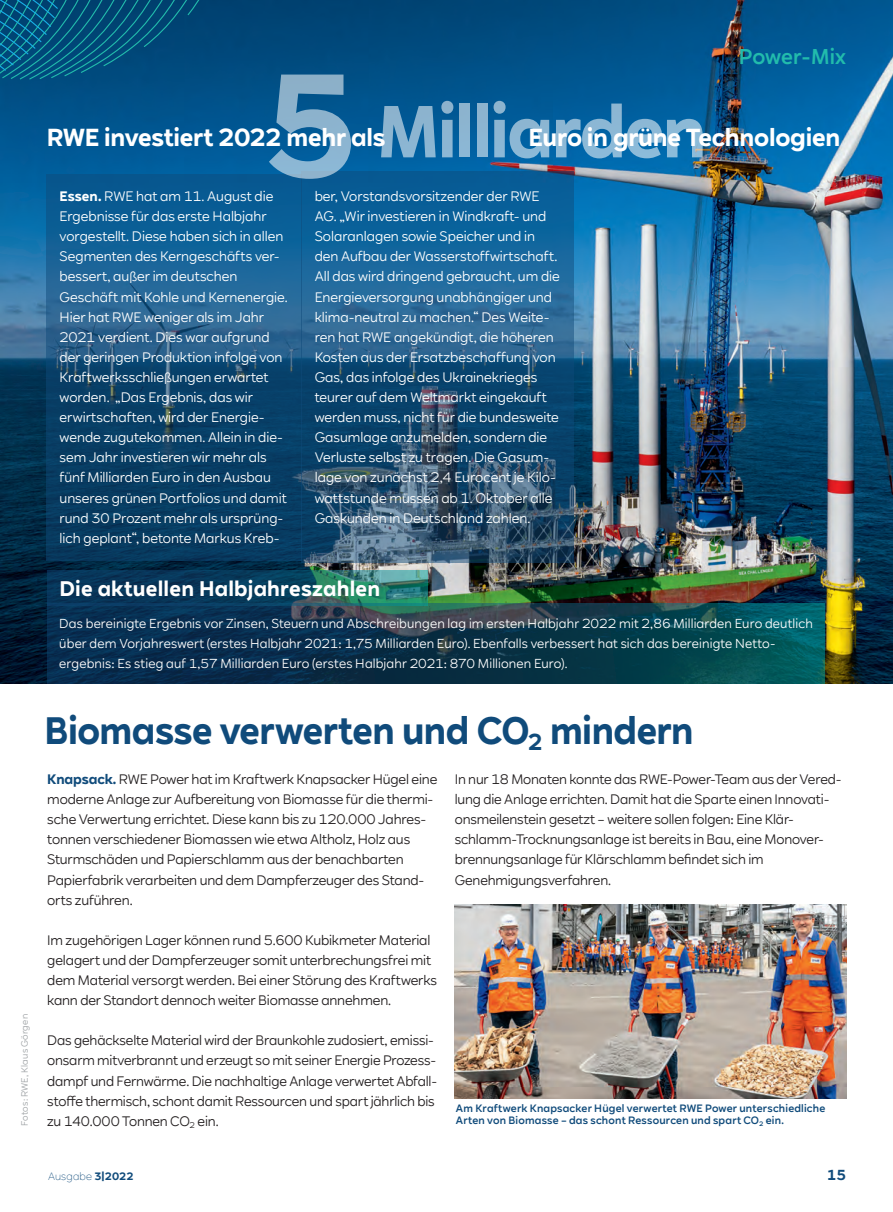
<style>
.page{position:relative;width:893px;height:1212px;background:#fff}
.page>*{position:absolute;margin:0;border:0;box-sizing:border-box;transform-origin:0 0}
.t1{font:700 72px "RWE Sans";letter-spacing:-.03em;color:#fff}
.t2{font:700 37.5px "RWE Sans";letter-spacing:-.015em;color:#104b7b}
.t3{font:700 24.15px "RWE Sans";letter-spacing:-.01em;color:#fff}
.t4{font:500 21px "RWE Sans";letter-spacing:.005em;color:#22bcac}
.t5{font:700 20.7px "RWE Sans";letter-spacing:.01em;color:#fff}
.t6{font:700 14.25px "RWE Sans";color:#104b7b}
.t7{font:13.5px/20.1px "RWE Sans";color:#fff}
.t8{font:13.5px/20.1px "RWE Sans";letter-spacing:-.01em;color:#231f20}
.t9{font:12.75px/20.1px "RWE Sans";letter-spacing:.01em;color:#fff}
.t10{font:500 10.5px/12.6px "RWE Sans";letter-spacing:.02em;color:#104b7b}
.t11{font:300 10.5px "RWE Sans";letter-spacing:.015em;color:#104b7b}
.t12{font:9px "RWE Sans";letter-spacing:.02em;color:#9fa3a6}
.s1{font-size:143.1px}
.s2{font-weight:700}
.s3{font-weight:700;color:#104b7b}
</style>
<div class="page">
<img style="left:0;top:0;width:893px;height:683px">
<svg style="left:47px;top:174px;width:255px;height:387px;background:#114f7b"></svg>
<svg style="left:302px;top:172px;width:272px;height:391px;background:#1e5983"></svg>
<svg style="left:0;top:0;width:220px;height:80px;background:#03527d"></svg>
<img style="left:455px;top:905px;width:391px;height:193px">
<svg style="left:47px;top:603px;width:778px;height:80px;background:#0b3a4e"></svg>
<svg style="left:47px;top:570px;width:380px;height:35px;background:#154f62"></svg>
<h3 class="t4" style="left:739px;top:43px;width:109px">Power-Mix</h3>
<h1 class="t1" style="left:262px;top:86px;width:446px"><span class="s1">5</span> Milliarden</h1>
<h3 class="t3" style="left:47px;top:122px;width:340px">RWE investiert 2022 mehr als</h3>
<h3 class="t3" style="left:528px;top:122px;width:313px">Euro in grüne Technologien</h3>
<p class="t7" style="left:60px;top:186px;width:230px"><span class="s2">Essen.</span> RWE hat am 11. August die Ergebnisse für das erste Halbjahr vorgestellt. Diese haben sich in allen Segmenten des Kerngeschäfts ver&shy;bessert, außer im deutschen Geschäft mit Kohle und Kernenergie.<br>Hier hat RWE weniger als im Jahr 2021 verdient. Dies war aufgrund der geringen Produktion infolge von Kraftwerksschließungen erwartet worden. „Das Ergebnis, das wir erwirtschaften, wird der Energie&shy;wende zugutekommen. Allein in die&shy;sem Jahr investieren wir mehr als fünf Milliarden Euro in den Ausbau unseres grünen Portfolios und damit rund 30 Prozent mehr als ursprüng&shy;lich geplant“, betonte Markus Kreb-</p>
<p class="t7" style="left:315px;top:186px;width:247px">ber, Vorstandsvorsitzender der RWE AG. „Wir investieren in Windkraft- und Solaranlagen sowie Speicher und in den Aufbau der Wasserstoffwirtschaft.<br>All das wird dringend gebraucht, um die Energieversorgung unabhängiger und klima-neutral zu machen.“ Des Weite&shy;ren hat RWE angekündigt, die höheren Kosten aus der Ersatzbeschaffung von Gas, das infolge des Ukrainekrieges teurer auf dem Weltmarkt eingekauft werden muss, nicht für die bundesweite Gasumlage anzumelden, sondern die Verluste selbst zu tragen. Die Gasum&shy;lage von zunächst 2,4 Eurocent je Kilo&shy;wattstunde müssen ab 1. Oktober alle Gaskunden in Deutschland zahlen.</p>
<h3 class="t5" style="left:59px;top:576px;width:322px">Die aktuellen Halbjahreszahlen</h3>
<p class="t9" style="left:59px;top:614px;width:755px">Das bereinigte Ergebnis vor Zinsen, Steuern und Abschreibungen lag im ersten Halbjahr 2022 mit 2,86 Milliarden Euro deutlich über dem Vorjahreswert (erstes Halbjahr 2021: 1,75 Milliarden Euro). Ebenfalls verbessert hat sich das bereinigte Netto&shy;ergebnis: Es stieg auf 1,57 Milliarden Euro (erstes Halbjahr 2021: 870 Millionen Euro).</p>
<p class="t12" style="left:19px;top:1126px;width:113px;rotate:-90deg">Fotos: RWE, Klaus Görgen</p>
<h2 class="t2" style="left:45px;top:707px;width:650px">Biomasse verwerten und CO<sub>2</sub> mindern</h2>
<p class="t8" style="left:47px;top:769px;width:392px"><span class="s3">Knapsack.</span> RWE Power hat im Kraftwerk Knapsacker Hügel eine moderne Anlage zur Aufbereitung von Biomasse für die thermi&shy;sche Verwertung errichtet. Diese kann bis zu 120.000 Jahres&shy;tonnen verschiedener Biomassen wie etwa Altholz, Holz aus Sturmschäden und Papierschlamm aus der benachbarten Papierfabrik verarbeiten und dem Dampferzeuger des Stand&shy;orts zuführen.</p>
<p class="t8" style="left:47px;top:930px;width:391px">Im zugehörigen Lager können rund 5.600 Kubikmeter Material gelagert und der Dampferzeuger somit unterbrechungsfrei mit dem Material versorgt werden. Bei einer Störung des Kraftwerks kann der Standort dennoch weiter Biomasse annehmen.</p>
<p class="t8" style="left:47px;top:1031px;width:391px">Das gehäckselte Material wird der Braunkohle zudosiert, emissi&shy;onsarm mitverbrannt und erzeugt so mit seiner Energie Prozess&shy;dampf und Fernwärme. Die nachhaltige Anlage verwertet Abfall&shy;stoffe thermisch, schont damit Ressourcen und spart jährlich bis zu 140.000 Tonnen CO<sub>2</sub> ein.</p>
<p class="t8" style="left:455px;top:769px;width:388px">In nur 18 Monaten konnte das RWE-Power-Team aus der Vered&shy;lung die Anlage errichten. Damit hat die Sparte einen Innovati&shy;onsmeilenstein gesetzt – weitere sollen folgen: Eine Klär&shy;schlamm-Trocknungsanlage ist bereits in Bau, eine Monover&shy;brennungsanlage für Klärschlamm befindet sich im Genehmigungsverfahren.</p>
<p class="t10" style="left:456px;top:1101px;width:371px">Am Kraftwerk Knapsacker Hügel verwertet RWE Power unterschiedliche<br>Arten von Biomasse – das schont Ressourcen und spart CO<sub>2</sub> ein.</p>
<p class="t11" style="left:48px;top:1170px;width:87px">Ausgabe <span class="s2">3|2022</span></p>
<p class="t6" style="left:827px;top:1166px;width:21px">15</p>
</div>
